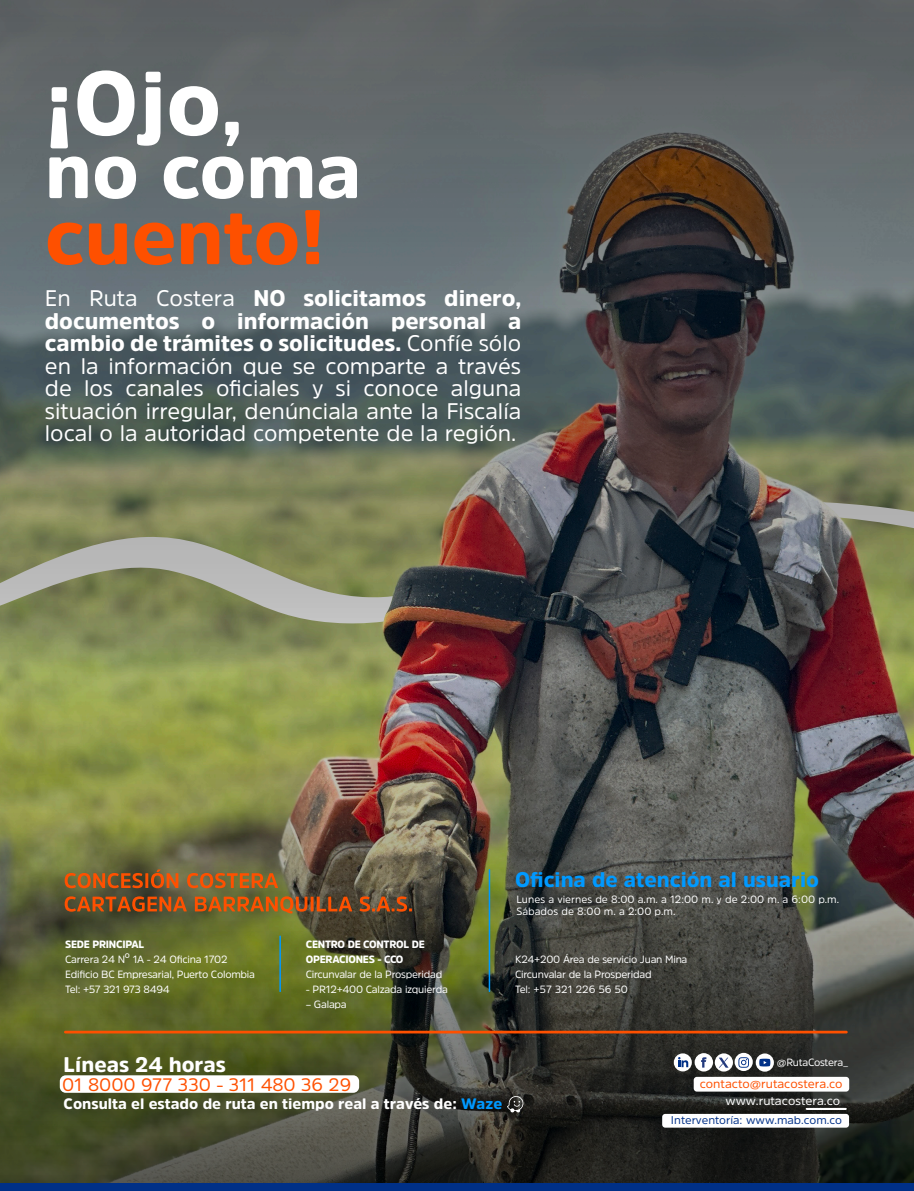
<style>
.page{position:relative;width:914px;height:1191px;background:#fff}
.page>*{position:absolute;margin:0;border:0;box-sizing:border-box;transform-origin:0 0}
.t1{font:900 90px "Amsi Pro";color:#fff}
.t2{font:900 76.5px "Amsi Pro";color:#fe5000}
.t3{font:900 76.5px "Amsi Pro";color:#fff}
.t4{font:22.5px/22.5px "Amsi Pro";color:#fff;text-align:justify}
.t5{font:900 21px "Amsi Pro";color:#09f}
.t6{font:900 21px "Amsi Pro";color:#fff}
.t7{font:18px "Amsi Pro";color:#fe5000}
.t8{font:900 15px "Amsi Pro";color:#fff}
.t9{font:12px "Amsi Pro";color:#fe5000}
.t10{font:12px "Amsi Pro";color:#fff}
.t11{font:11.25px "Amsi Pro";color:#003087}
.t12{font:10.5px/15px "Amsi Pro";letter-spacing:-.025em;color:#fff}
.t13{font:10.5px/12.6px "Amsi Pro";color:#fff}
.t14{font:900 10.5px/15px "Amsi Pro";letter-spacing:-.025em;color:#fff}
.s1{font-size:82.5px}
.s2{font-weight:900}
.s3{color:#09f}
</style>
<div class="page">
<img style="left:0;top:0;width:913px;height:1183px">
<div style="left:662px;top:1113px;width:186px;height:14px;background:#fff;border-radius:3px"></div>
<div style="left:693px;top:1076px;width:156px;height:15px;background:#fff;border-radius:3px"></div>
<div style="left:60px;top:1075px;width:299px;height:17px;background:#fff;border-radius:6px"></div>
<svg style="left:65px;top:869px;width:213px;height:19px"></svg>
<svg style="left:65px;top:896px;width:347px;height:17px"></svg>
<hr style="left:64px;top:1030px;width:783px;height:3px;background:#fe5000">
<svg style="left:507px;top:1095px;width:17px;height:17px"></svg>
<svg style="left:755px;top:1053px;width:18px;height:18px"></svg>
<svg style="left:759px;top:1058px;width:11px;height:8px"></svg>
<svg style="left:804px;top:1107px;width:43px;height:3px"></svg>
<hr style="left:279px;top:935px;width:2px;height:57px;background:#09f">
<hr style="left:488px;top:869px;width:2px;height:123px;background:#09f">
<svg style="left:714px;top:1053px;width:18px;height:18px"></svg>
<svg style="left:734px;top:1052px;width:18px;height:19px"></svg>
<svg style="left:738px;top:1057px;width:10px;height:10px"></svg>
<div style="left:694px;top:1053px;width:19px;height:18px;background:#fff;border-radius:50%"></div>
<svg style="left:701px;top:1057px;width:5px;height:10px"></svg>
<svg style="left:718px;top:1057px;width:10px;height:10px"></svg>
<svg style="left:673px;top:1053px;width:18px;height:18px"></svg>
<svg style="left:678px;top:1057px;width:10px;height:10px"></svg>
<div style="left:0;top:1183px;width:913px;height:8px;background:#003087"></div>
<h1 class="t1" style="left:45px;top:41px;width:199px">¡Ojo<span class="s1">,</span></h1>
<h2 class="t3" style="left:45px;top:118px;width:318px">no coma</h2>
<h2 class="t2" style="left:45px;top:184px;width:281px">cuento!</h2>
<p class="t4" style="left:45px;top:286px;width:478px">En Ruta Costera <span class="s2">NO solicitamos dinero, documentos o información personal a cambio de trámites o solicitudes.</span> Confíe sólo en la información que se comparte a través de los canales oficiales y si conoce alguna situación irregular, denúnciala ante la Fiscalía local o la autoridad competente de la región.</p>
<p class="t5" style="left:515px;top:865px;width:305px">Oficina de atención al usuario</p>
<p class="t14" style="left:65px;top:936px;width:81px">SEDE PRINCIPAL</p>
<p class="t12" style="left:65px;top:951px;width:191px">Carrera 24 Nº 1A - 24 Oficina 1702<br>Edificio BC Empresarial, Puerto Colombia<br>Tel: +57 321 973 8494</p>
<p class="t14" style="left:306px;top:936px;width:120px">CENTRO DE CONTROL DE<br>OPERACIONES - CCO</p>
<p class="t12" style="left:306px;top:966px;width:138px">Circunvalar de la Prosperidad</p>
<p class="t12" style="left:306px;top:981px;width:143px">- PR12+400 Calzada izquierda</p>
<p class="t12" style="left:306px;top:996px;width:42px">– Galapa</p>
<p class="t13" style="left:516px;top:892px;width:324px">Lunes a viernes de 8:00 a.m. a 12:00 m. y de 2:00 m. a 6:00 p.m.<br>Sábados de 8:00 m. a 2:00 p.m.</p>
<p class="t12" style="left:515px;top:951px;width:174px">K24+200 Área de servicio Juan Mina<br>Circunvalar de la Prosperidad<br>Tel: +57 321 226 56 50</p>
<p class="t6" style="left:64px;top:1050px;width:164px">Líneas 24 horas</p>
<p class="t8" style="left:64px;top:1093px;width:440px">Consulta el estado de ruta en tiempo real a través de: <span class="s3">Waze</span></p>
<p class="t7" style="left:62px;top:1072px;width:290px">01 8000 977 330 - 311 480 36 29</p>
<p class="t12" style="left:776px;top:1055px;width:73px">@RutaCostera_</p>
<p class="t9" style="left:699px;top:1075px;width:144px">contacto@rutacostera.co</p>
<p class="t10" style="left:725px;top:1092px;width:116px">www.rutacostera.co</p>
<p class="t11" style="left:671px;top:1112px;width:173px">Interventoría: www.mab.com.co</p>
</div>
